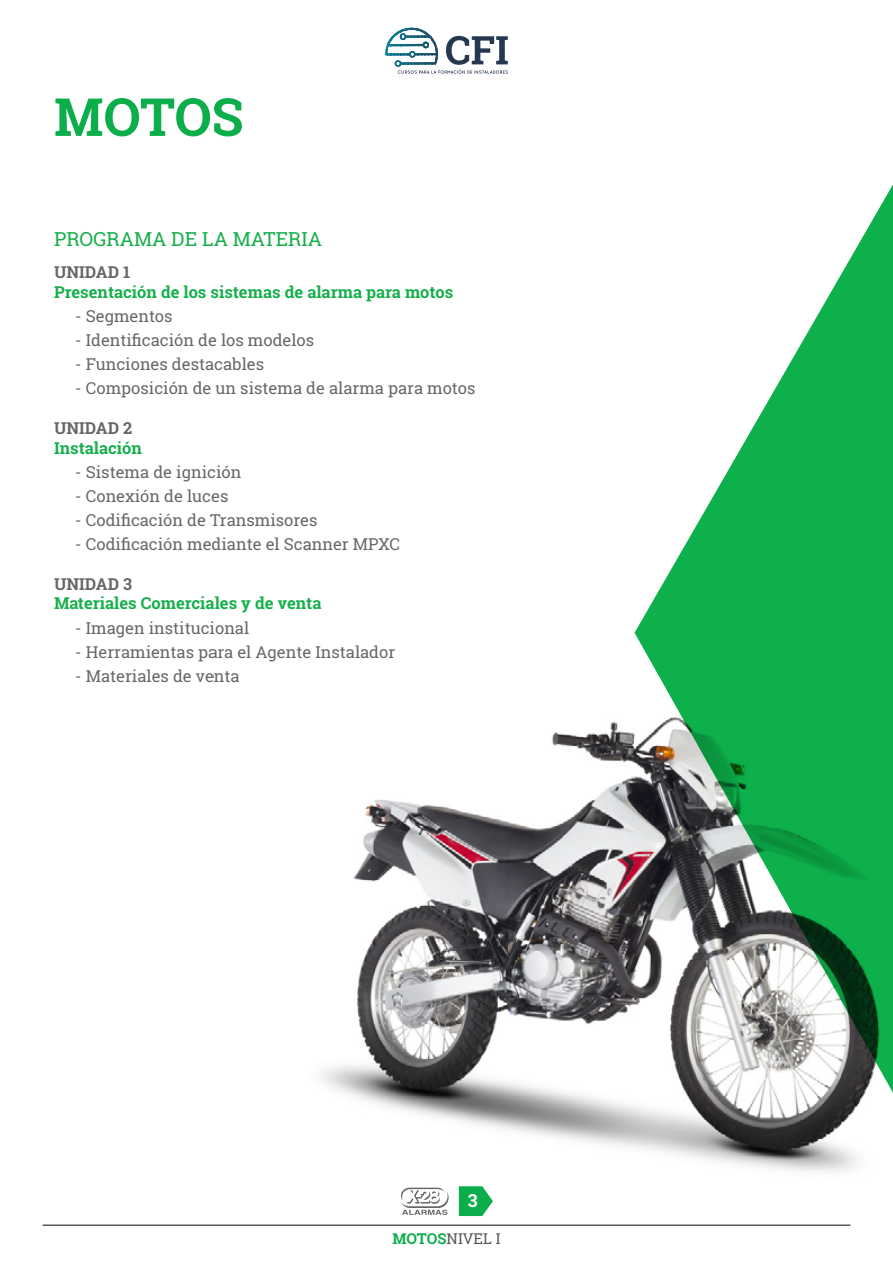
<style>
.page{position:relative;width:893px;height:1263px;background:#fff}
.page>*{position:absolute;margin:0;border:0;box-sizing:border-box;transform-origin:0 0}
.t1{font:700 52.5px "Roboto Slab";letter-spacing:-.005em;color:#0cad4b}
.t2{font:19.5px "Roboto Slab";color:#16af4b}
.t3{font:700 18px "Roboto Slab";color:#fff}
.t4{font:16.5px "Roboto Slab";color:#686767}
.t5{font:700 16.5px "Roboto Slab";color:#16af4b}
.t6{font:700 16.5px "Roboto Slab";color:#686767}
.t7{font:15px "Roboto Slab";color:#58585a}
.s1{font-weight:700;color:#0cad4b}
</style>
<div class="page">
<hr style="left:43px;top:1224px;width:807px;height:2px;background:#58585a">
<hr style="left:385px;top:25px;width:1px;height:43px;background:#058299">
<hr style="left:386px;top:25px;width:1px;height:43px;background:#058099">
<hr style="left:387px;top:25px;width:2px;height:43px;background:#087d96">
<hr style="left:389px;top:25px;width:1px;height:43px;background:#087d94">
<hr style="left:390px;top:25px;width:2px;height:43px;background:#087a91">
<hr style="left:392px;top:25px;width:1px;height:43px;background:#0a788f">
<hr style="left:393px;top:25px;width:2px;height:43px;background:#0a788f">
<hr style="left:395px;top:25px;width:1px;height:43px;background:#0a758c">
<hr style="left:396px;top:25px;width:1px;height:43px;background:#0d738c">
<hr style="left:397px;top:25px;width:2px;height:43px;background:#0d708a">
<hr style="left:399px;top:25px;width:1px;height:43px;background:#0d7087">
<hr style="left:400px;top:25px;width:2px;height:43px;background:#0d6e87">
<hr style="left:402px;top:25px;width:1px;height:43px;background:#0f6b85">
<hr style="left:403px;top:25px;width:1px;height:43px;background:#0f6b82">
<hr style="left:404px;top:25px;width:2px;height:43px;background:#126980">
<hr style="left:406px;top:25px;width:1px;height:43px;background:#126680">
<hr style="left:407px;top:25px;width:2px;height:43px;background:#12667d">
<hr style="left:409px;top:25px;width:1px;height:43px;background:#12637d">
<hr style="left:410px;top:25px;width:2px;height:43px;background:#12637a">
<hr style="left:412px;top:25px;width:1px;height:43px;background:#146178">
<hr style="left:413px;top:25px;width:1px;height:43px;background:#146178">
<hr style="left:414px;top:25px;width:2px;height:43px;background:#145e75">
<hr style="left:416px;top:25px;width:1px;height:43px;background:#175c73">
<hr style="left:417px;top:25px;width:2px;height:43px;background:#175c73">
<hr style="left:419px;top:25px;width:1px;height:43px;background:#175973">
<hr style="left:420px;top:25px;width:1px;height:43px;background:#175970">
<hr style="left:421px;top:25px;width:2px;height:43px;background:#1a5970">
<hr style="left:423px;top:25px;width:1px;height:43px;background:#1a576e">
<hr style="left:424px;top:25px;width:2px;height:43px;background:#1a546b">
<hr style="left:426px;top:25px;width:1px;height:43px;background:#1a546b">
<hr style="left:427px;top:25px;width:1px;height:43px;background:#1c546b">
<hr style="left:428px;top:25px;width:2px;height:43px;background:#1c5269">
<hr style="left:430px;top:25px;width:1px;height:43px;background:#1c4f69">
<hr style="left:431px;top:25px;width:2px;height:43px;background:#1c4f66">
<hr style="left:433px;top:25px;width:1px;height:43px;background:#1c4f66">
<hr style="left:434px;top:25px;width:2px;height:43px;background:#1c4d63">
<hr style="left:436px;top:25px;width:1px;height:43px;background:#1f4d63">
<hr style="left:437px;top:25px;width:1px;height:43px;background:#1f4a61">
<hr style="left:438px;top:25px;width:2px;height:43px;background:#1f4a61">
<hr style="left:440px;top:25px;width:1px;height:43px;background:#1f4a61">
<svg style="left:398px;top:36px;width:110px;height:38px"></svg>
<svg style="left:635px;top:184px;width:258px;height:454px;fill:#0db04a"></svg>
<img style="left:214px;top:638px;width:679px;height:588px">
<h1 class="t1" style="left:54px;top:81px;width:191px">MOTOS</h1>
<p class="t2" style="left:54px;top:225px;width:269px">PROGRAMA DE LA MATERIA</p>
<p class="t6" style="left:54px;top:261px;width:78px">UNIDAD 1</p>
<p class="t5" style="left:54px;top:281px;width:401px">Presentación de los sistemas de alarma para motos</p>
<p class="t4" style="left:75px;top:305px;width:99px">- Segmentos</p>
<p class="t4" style="left:75px;top:329px;width:240px">- Identificación de los modelos</p>
<p class="t4" style="left:75px;top:353px;width:190px">- Funciones destacables</p>
<p class="t4" style="left:75px;top:377px;width:402px">- Composición de un sistema de alarma para motos</p>
<p class="t6" style="left:54px;top:417px;width:80px">UNIDAD 2</p>
<p class="t5" style="left:54px;top:436px;width:89px">Instalación</p>
<p class="t4" style="left:75px;top:461px;width:168px">- Sistema de ignición</p>
<p class="t4" style="left:75px;top:485px;width:155px">- Conexión de luces</p>
<p class="t4" style="left:75px;top:509px;width:244px">- Codificación de Transmisores</p>
<p class="t4" style="left:75px;top:533px;width:326px">- Codificación mediante el Scanner MPXC</p>
<p class="t6" style="left:54px;top:572px;width:80px">UNIDAD 3</p>
<p class="t5" style="left:54px;top:592px;width:269px">Materiales Comerciales y de venta</p>
<p class="t4" style="left:75px;top:616px;width:175px">- Imagen institucional</p>
<p class="t4" style="left:75px;top:640px;width:322px">- Herramientas para el Agente Instalador</p>
<p class="t4" style="left:75px;top:664px;width:166px">- Materiales de venta</p>
<p class="t3" style="left:468px;top:1188px;width:11px">3</p>
<p class="t7" style="left:392px;top:1228px;width:110px"><span class="s1">MOTOS</span>NIVEL I</p>
</div>
